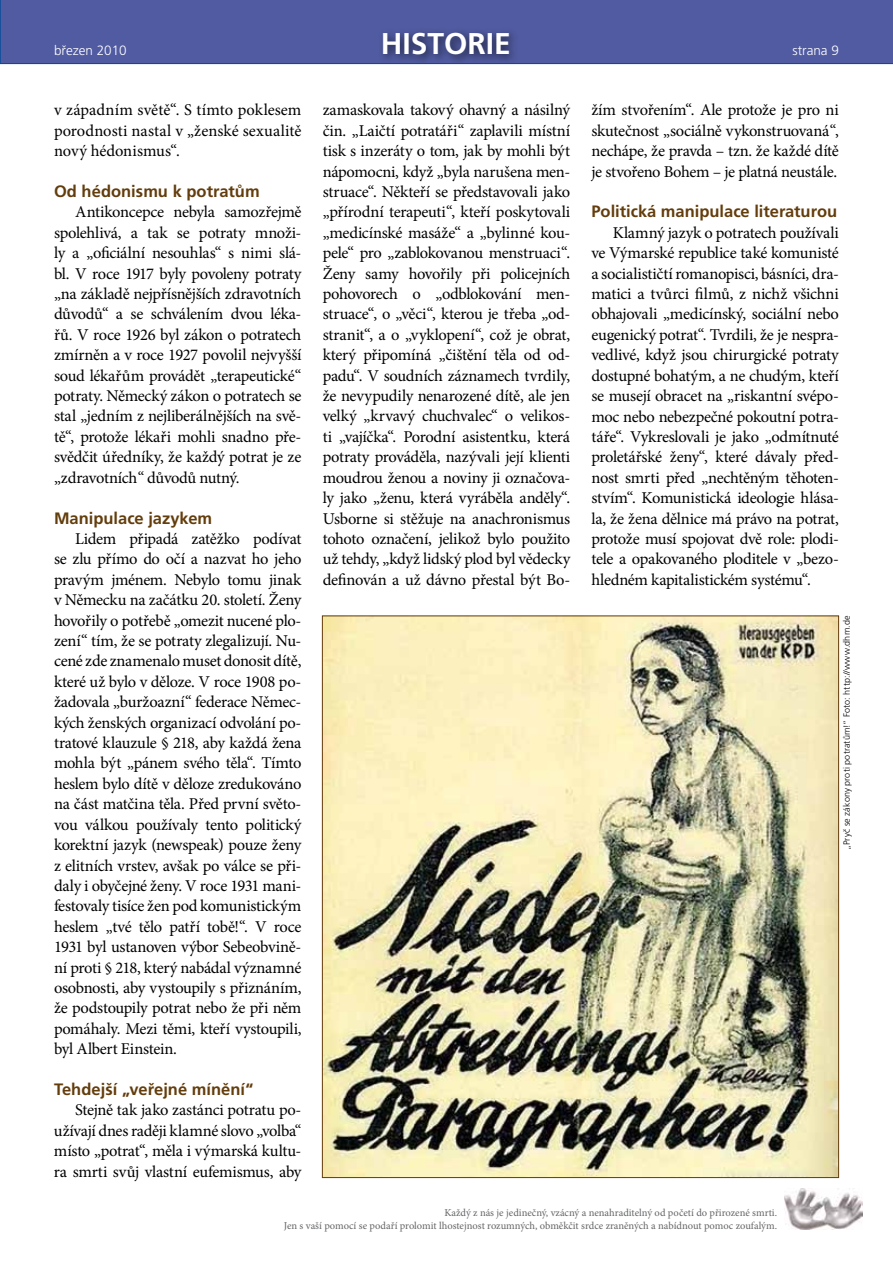
<style>
.page{position:relative;width:893px;height:1263px;background:#fff}
.page>*{position:absolute;margin:0;border:0;box-sizing:border-box;transform-origin:0 0}
.t1{font:700 30px "Frutiger CE";color:#fff}
.t2{font:16.5px/20.4px "Minion Pro";letter-spacing:-.015em;color:#000;text-align:justify}
.t3{font:700 16.5px "Frutiger CE";color:#633d0c}
.t4{font:300 13.5px "Frutiger CE";color:#fff}
.t5{font:10.5px/12.6px "Minion Pro";color:#646567;text-align:right}
.t6{font:300 9px "Frutiger CE";letter-spacing:.015em;color:#000}
</style>
<div class="page">
<img style="left:324px;top:617px;width:513px;height:559px">
<div style="left:0;top:0;width:893px;height:64px;background:#515ba1"></div>
<img style="left:784px;top:1188px;width:79px;height:41px">
<div style="left:378px;top:27px;width:142px;height:39px;background:#000;opacity:.6"></div>
<p class="t4" style="left:54px;top:43px;width:74px">březen 2010</p>
<p class="t2" style="left:54px;top:100px;width:249px">v západním světě“. S tímto poklesem porodnosti nastal v „ženské sexualitě nový hédonismus“.</p>
<p class="t3" style="left:54px;top:182px;width:207px">Od hédonismu k potratům</p>
<p class="t2" style="left:54px;top:202px;width:249px;text-indent:21px">Antikoncepce nebyla samozřejmě spolehlivá, a tak se potraty množi&shy;ly a „oficiální nesouhlas“ s nimi slá&shy;bl. V roce 1917 byly povoleny potraty „na základě nejpřísnějších zdravotních důvodů“ a se schválením dvou léka&shy;řů. V roce 1926 byl zákon o potratech zmírněn a v roce 1927 povolil nejvyšší soud lékařům provádět „terapeutické“ potraty. Německý zákon o potratech se stal „jedním z nejliberálnějších na svě&shy;tě“, protože lékaři mohli snadno pře&shy;svědčit úředníky, že každý potrat je ze „zdravotních“ důvodů nutný.</p>
<p class="t3" style="left:54px;top:508px;width:160px">Manipulace jazykem</p>
<p class="t2" style="left:54px;top:528px;width:249px;text-indent:21px">Lidem připadá zatěžko podívat se zlu přímo do očí a nazvat ho jeho pravým jménem. Nebylo tomu jinak v Německu na začátku 20. století. Ženy hovořily o potřebě „omezit nucené plo&shy;zení“ tím, že se potraty zlegalizují. Nu&shy;cené zde znamenalo muset donosit dítě, které už bylo v děloze. V roce 1908 po&shy;žadovala „buržoazní“ federace Němec&shy;kých ženských organizací odvolání po&shy;tratové klauzule § 218, aby každá žena mohla být „pánem svého těla“. Tímto heslem bylo dítě v děloze zredukováno na část matčina těla. Před první světo&shy;vou válkou používaly tento politický korektní jazyk (newspeak) pouze ženy z elitních vrstev, avšak po válce se při&shy;daly i obyčejné ženy. V roce 1931 mani&shy;festovaly tisíce žen pod komunistickým heslem „tvé tělo patří tobě!“. V roce 1931 byl ustanoven výbor Sebeobvině&shy;ní proti § 218, který nabádal významné osobnosti, aby vystoupily s přiznáním, že podstoupily potrat nebo že při něm pomáhaly. Mezi těmi, kteří vystoupili, byl Albert Einstein.</p>
<p class="t3" style="left:54px;top:1080px;width:201px">Tehdejší „veřejné mínění“</p>
<p class="t2" style="left:54px;top:1100px;width:249px;text-indent:21px">Stejně tak jako zastánci potratu po&shy;užívají dnes raději klamné slovo „volba“ místo „potrat“, měla i výmarská kultu&shy;ra smrti svůj vlastní eufemismus, aby</p>
<h1 class="t1" style="left:381px;top:26px;width:132px">historie</h1>
<p class="t4" style="left:792px;top:43px;width:48px">strana 9</p>
<p class="t2" style="left:323px;top:100px;width:249px">zamaskovala takový ohavný a násilný čin. „Laičtí potratáři“ zaplavili místní tisk s inzeráty o tom, jak by mohli být nápomocni, když „byla narušena men&shy;struace“. Někteří se představovali jako „přírodní terapeuti“, kteří poskytovali „medicínské masáže“ a „bylinné kou&shy;pele“ pro „zablokovanou menstruaci“.<br>Ženy samy hovořily při policejních pohovorech o „odblokování men&shy;struace“, o „věci“, kterou je třeba „od&shy;stranit“, a o „vyklopení“, což je obrat, který připomíná „čištění těla od od&shy;padu“. V soudních záznamech tvrdily, že nevypudily nenarozené dítě, ale jen velký „krvavý chuchvalec“ o velikos&shy;ti „vajíčka“. Porodní asistentku, která potraty prováděla, nazývali její klienti moudrou ženou a noviny ji označova&shy;ly jako „ženu, která vyráběla anděly“.<br>Usborne si stěžuje na anachronismus tohoto označení, jelikož bylo použito už tehdy, „když lidský plod byl vědecky definován a už dávno přestal být Bo-</p>
<p class="t2" style="left:591px;top:100px;width:249px">žím stvořením“. Ale protože je pro ni skutečnost „sociálně vykonstruovaná“, nechápe, že pravda – tzn. že každé dítě je stvořeno Bohem – je platná neustále.</p>
<p class="t3" style="left:591px;top:202px;width:247px">Politická manipulace literaturou</p>
<p class="t2" style="left:591px;top:222px;width:249px;text-indent:21px">Klamný jazyk o potratech používali ve Výmarské republice také komunisté a socialističtí romanopisci, básníci, dra&shy;matici a tvůrci filmů, z nichž všichni obhajovali „medicínský, sociální nebo eugenický potrat“. Tvrdili, že je nespra&shy;vedlivé, když jsou chirurgické potraty dostupné bohatým, a ne chudým, kteří se musejí obracet na „riskantní svépo&shy;moc nebo nebezpečné pokoutní potra&shy;táře“. Vykreslovali je jako „odmítnuté proletářské ženy“, které dávaly před&shy;nost smrti před „nechtěným těhoten&shy;stvím“. Komunistická ideologie hlása&shy;la, že žena dělnice má právo na potrat, protože musí spojovat dvě role: plodi&shy;tele a opakovaného ploditele v „bezo&shy;hledném kapitalistickém systému“.</p>
<p class="t6" style="left:841px;top:850px;width:236px;rotate:-90deg">„Pryč se zákony proti potratům!“ Foto: http://www.dhm.de</p>
<p class="t5" style="left:284px;top:1207px;width:495px">Každý z nás je jedinečný, vzácný a nenahraditelný od početí do přirozené smrti.<br>Jen s vaší pomocí se podaří prolomit lhostejnost rozumných, obměkčit srdce zraněných a nabídnout pomoc zoufalým.</p>
</div>
